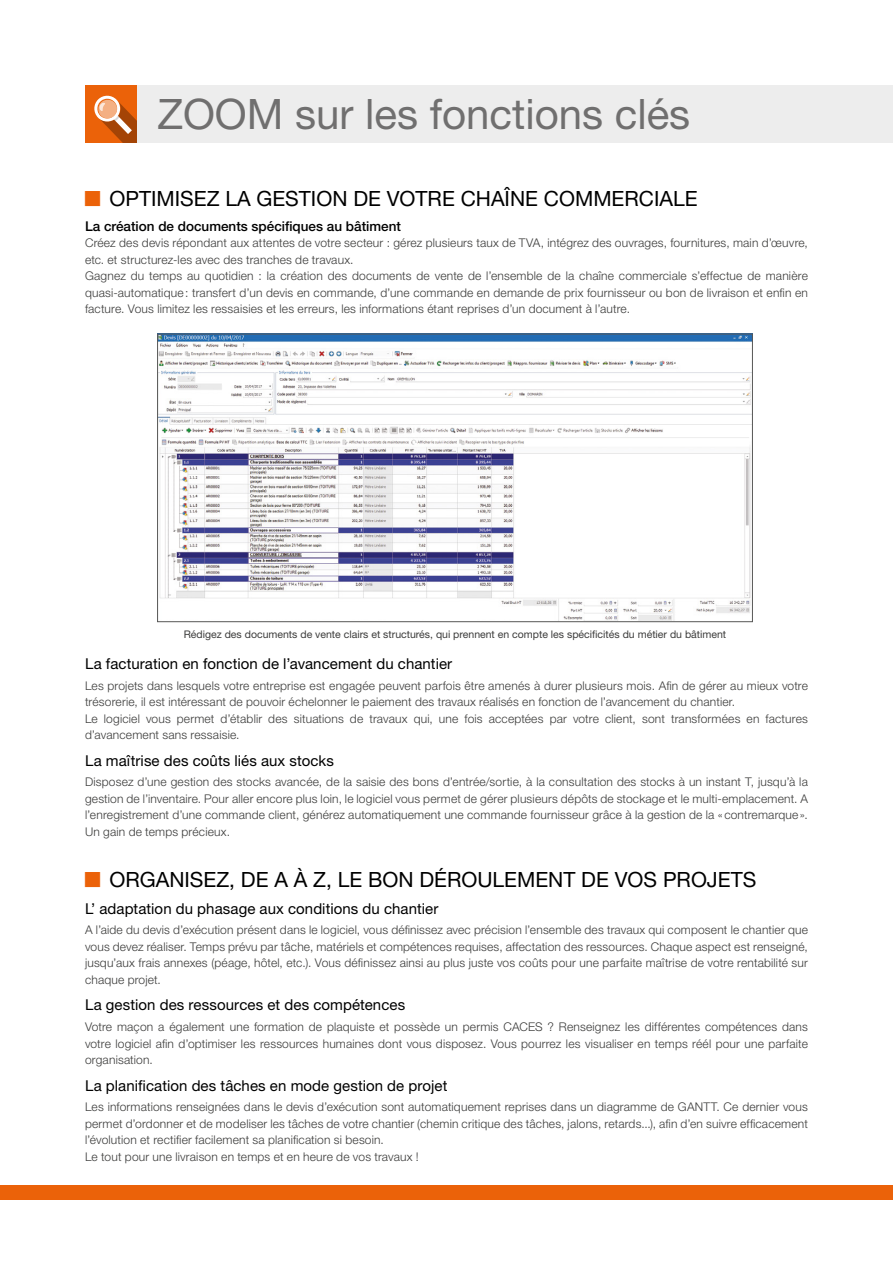
<style>
.page{position:relative;width:893px;height:1263px;background:#fff}
.page>*{position:absolute;margin:0;border:0;box-sizing:border-box;transform-origin:0 0}
.t1{font:42px "Helvetica Neue LT Std";color:#706f6f}
.t2{font:21px "Helvetica Neue LT Std";color:#000}
.t3{font:15px "Helvetica Neue LT Std";letter-spacing:.005em;color:#000}
.t4{font:500 13.5px "Helvetica Neue LT Std";color:#000}
.t5{font:300 12px/16.5px "Helvetica Neue LT Std";letter-spacing:.015em;color:#3c3c3b}
.t6{font:10.5px "Helvetica Neue LT Std";color:#3c3c3b}
</style>
<div class="page">
<div style="left:136px;top:85px;width:757px;height:57px;background:#ededed"></div>
<div style="left:85px;top:85px;width:51px;height:57px;background:#eb6209"></div>
<svg style="left:94px;top:95px;width:42px;height:47px"></svg>
<div style="left:0;top:1185px;width:893px;height:14px;background:#eb6209"></div>
<img style="left:159px;top:336px;width:592px;height:255px">
<img style="left:159px;top:591px;width:592px;height:29px">
<div style="left:157px;top:334px;width:596px;height:288px;border:1px solid #575756"></div>
<h1 class="t1" style="left:157px;top:89px;width:534px">ZOOM sur les fonctions clés</h1>
<h2 class="t2" style="left:109px;top:186px;width:590px">OPTIMISEZ LA GESTION DE VOTRE CHAÎNE COMMERCIALE</h2>
<p class="t4" style="left:85px;top:218px;width:317px">La création de documents spécifiques au bâtiment</p>
<p class="t5" style="left:85px;top:235px;width:724px">Créez des devis répondant aux attentes de votre secteur : gérez plusieurs taux de TVA, intégrez des ouvrages, fournitures, main d’œuvre, etc. et structurez-les avec des tranches de travaux.<br>Gagnez du temps au quotidien : la création des documents de vente de l’ensemble de la chaîne commerciale s’effectue de manière quasi‑automatique: transfert d’un devis en commande, d’une commande en demande de prix fournisseur ou bon de livraison et enfin en facture. Vous limitez les ressaisies et les erreurs, les informations étant reprises d’un document à l’autre.</p>
<p class="t6" style="left:184px;top:628px;width:544px">Rédigez des documents de vente clairs et structurés, qui prennent en compte les spécificités du métier du bâtiment</p>
<p class="t3" style="left:85px;top:654px;width:369px">La facturation en fonction de l’avancement du chantier</p>
<p class="t5" style="left:85px;top:677px;width:724px">Les projets dans lesquels votre entreprise est engagée peuvent parfois être amenés à durer plusieurs mois. Afin de gérer au mieux votre trésorerie, il est intéressant de pouvoir échelonner le paiement des travaux réalisés en fonction de l’avancement du chantier.<br>Le logiciel vous permet d’établir des situations de travaux qui, une fois acceptées par votre client, sont transformées en factures d’avancement sans ressaisie.</p>
<p class="t3" style="left:85px;top:751px;width:250px">La maîtrise des coûts liés aux stocks</p>
<p class="t5" style="left:85px;top:773px;width:724px;text-align:justify">Disposez d’une gestion des stocks avancée, de la saisie des bons d’entrée/sortie, à la consultation des stocks à un instant T, jusqu’à la gestion de l’inventaire. Pour aller encore plus loin, le logiciel vous permet de gérer plusieurs dépôts de stockage et le multi-emplacement. A l’enregistrement d’une commande client, générez automatiquement une commande fournisseur grâce à la gestion de la «contremarque».<br>Un gain de temps précieux.</p>
<h2 class="t2" style="left:109px;top:867px;width:648px">ORGANISEZ, DE A À Z, LE BON DÉROULEMENT DE VOS PROJETS</h2>
<p class="t3" style="left:85px;top:899px;width:355px">L’ adaptation du phasage aux conditions du chantier</p>
<p class="t5" style="left:85px;top:921px;width:724px;text-align:justify">A l’aide du devis d’exécution présent dans le logiciel, vous définissez avec précision l’ensemble des travaux qui composent le chantier que vous devez réaliser. Temps prévu par tâche, matériels et compétences requises, affectation des ressources. Chaque aspect est renseigné, jusqu’aux frais annexes (péage, hôtel, etc.). Vous définissez ainsi au plus juste vos coûts pour une parfaite maîtrise de votre rentabilité sur chaque projet.</p>
<p class="t3" style="left:85px;top:996px;width:322px">La gestion des ressources et des compétences</p>
<p class="t5" style="left:85px;top:1018px;width:724px;text-align:justify">Votre maçon a également une formation de plaquiste et possède un permis CACES ? Renseignez les différentes compétences dans votre logiciel afin d’optimiser les ressources humaines dont vous disposez. Vous pourrez les visualiser en temps réél pour une parfaite organisation.</p>
<p class="t3" style="left:85px;top:1076px;width:364px">La planification des tâches en mode gestion de projet</p>
<p class="t5" style="left:85px;top:1098px;width:724px">Les informations renseignées dans le devis d’exécution sont automatiquement reprises dans un diagramme de GANTT. Ce dernier vous permet d’ordonner et de modeliser les tâches de votre chantier (chemin critique des tâches, jalons, retards...), afin d’en suivre efficacement l’évolution et rectifier facilement sa planification si besoin.<br>Le tout pour une livraison en temps et en heure de vos travaux !</p>
</div>
